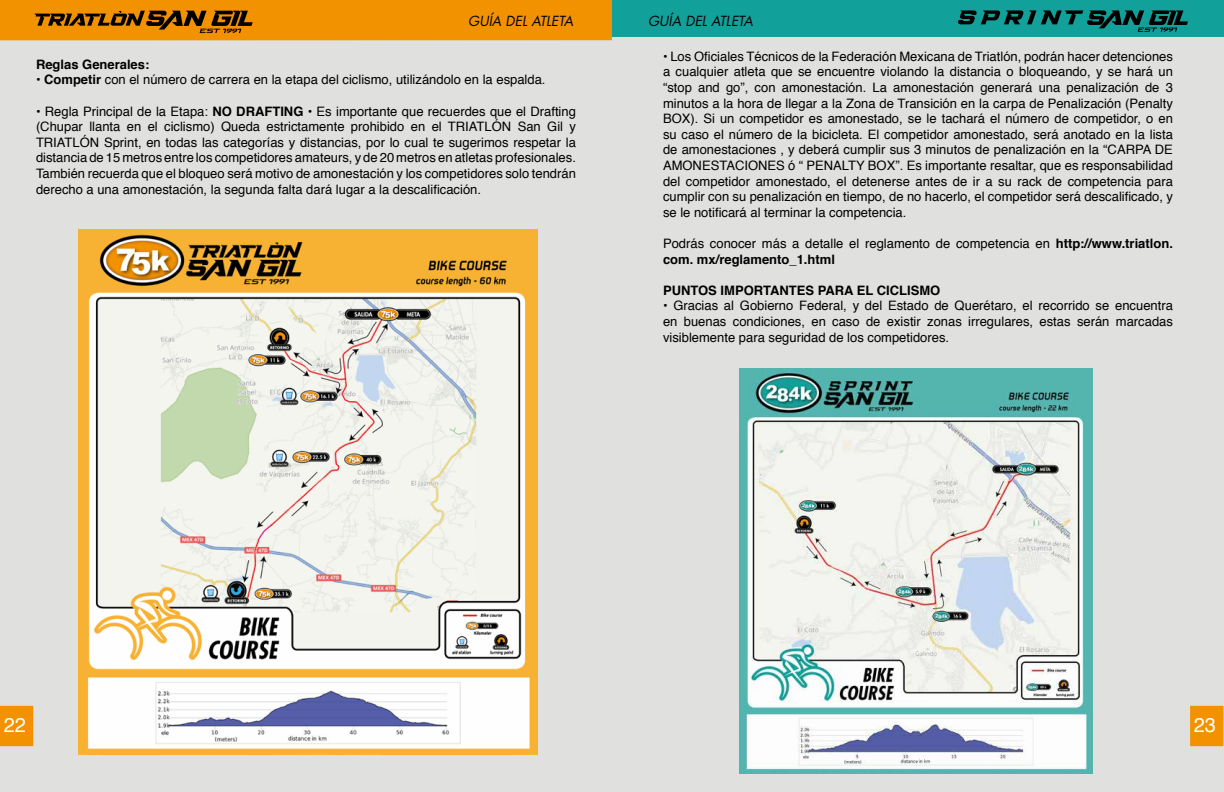
<style>
.page{position:relative;width:1224px;height:792px;background:#fff}
.page>*{position:absolute;margin:0;border:0;box-sizing:border-box;transform-origin:0 0}
.t1{font:20px "Helvetica";color:#fff}
.t2{font:italic 13.6px "Futura Std";color:#000}
.t3{font:13px/15.6px "Helvetica";color:#000;text-align:justify}
.t4{font:700 13px "Helvetica";color:#000}
.s1{font-weight:700}
</style>
<div class="page">
<div style="left:612px;top:0;width:612px;height:40px;background:#12a19a"></div>
<svg style="left:958px;top:10px;width:230px;height:22px"></svg>
<div style="left:0;top:38px;width:1224px;height:754px;background:#e0e0df"></div>
<div style="left:0;top:0;width:612px;height:40px;background:#f39200"></div>
<svg style="left:34px;top:11px;width:219px;height:22px"></svg>
<img style="left:78px;top:229px;width:459px;height:526px">
<img style="left:739px;top:368px;width:354px;height:405px">
<div style="left:0;top:706px;width:33px;height:40px;background:#f39200"></div>
<div style="left:1190px;top:706px;width:33px;height:40px;background:#f39200"></div>
<p class="t2" style="left:468px;top:12px;width:106px">GUÍA DEL ATLETA</p>
<p class="t2" style="left:648px;top:12px;width:106px">GUÍA DEL ATLETA</p>
<p class="t4" style="left:36px;top:54px;width:115px">Reglas Generales:</p>
<p class="t3" style="left:36px;top:72px;width:511px">• <span class="s1">Competir</span> con el número de carrera en la etapa del ciclismo, utilizándolo en la espalda.</p>
<p class="t3" style="left:36px;top:104px;width:542px">• Regla Principal de la Etapa: <span class="s1">NO DRAFTING</span> • Es importante que recuerdes que el Drafting (Chupar llanta en el ciclismo) Queda estrictamente prohibido en el TRIATLÓN San Gil y TRIATLÓN Sprint, en todas las categorías y distancias, por lo cual te sugerimos respetar la distancia de 15 metros entre los competidores amateurs, y de 20 metros en atletas profesionales.<br>También recuerda que el bloqueo será motivo de amonestación y los competidores solo tendrán derecho a una amonestación, la segunda falta dará lugar a la descalificación.</p>
<p class="t3" style="left:663px;top:49px;width:511px">• Los Oficiales Técnicos de la Federación Mexicana de Triatlón, podrán hacer detenciones a cualquier atleta que se encuentre violando la distancia o bloqueando, y se hará un “stop and go”, con amonestación. La amonestación generará una penalización de 3 minutos a la hora de llegar a la Zona de Transición en la carpa de Penalización (Penalty BOX). Si un competidor es amonestado, se le tachará el número de competidor, o en su caso el número de la bicicleta. El competidor amonestado, será anotado en la lista de amonestaciones , y deberá cumplir sus 3 minutos de penalización en la “CARPA DE AMONESTACIONES ó “ PENALTY BOX”. Es importante resaltar, que es responsabilidad del competidor amonestado, el detenerse antes de ir a su rack de competencia para cumplir con su penalización en tiempo, de no hacerlo, el competidor será descalificado, y se le notificará al terminar la competencia.</p>
<p class="t3" style="left:663px;top:236px;width:511px">Podrás conocer más a detalle el reglamento de competencia en <span class="s1">http://www.triatlon. com. mx/reglamento_1.html</span></p>
<p class="t4" style="left:663px;top:280px;width:279px">PUNTOS IMPORTANTES PARA EL CICLISMO</p>
<p class="t3" style="left:663px;top:298px;width:511px">• Gracias al Gobierno Federal, y del Estado de Querétaro, el recorrido se encuentra en buenas condiciones, en caso de existir zonas irregulares, estas serán marcadas visiblemente para seguridad de los competidores.</p>
<h1 class="t1" style="left:4px;top:710px;width:24px">22</h1>
<h1 class="t1" style="left:1194px;top:710px;width:24px">23</h1>
</div>
